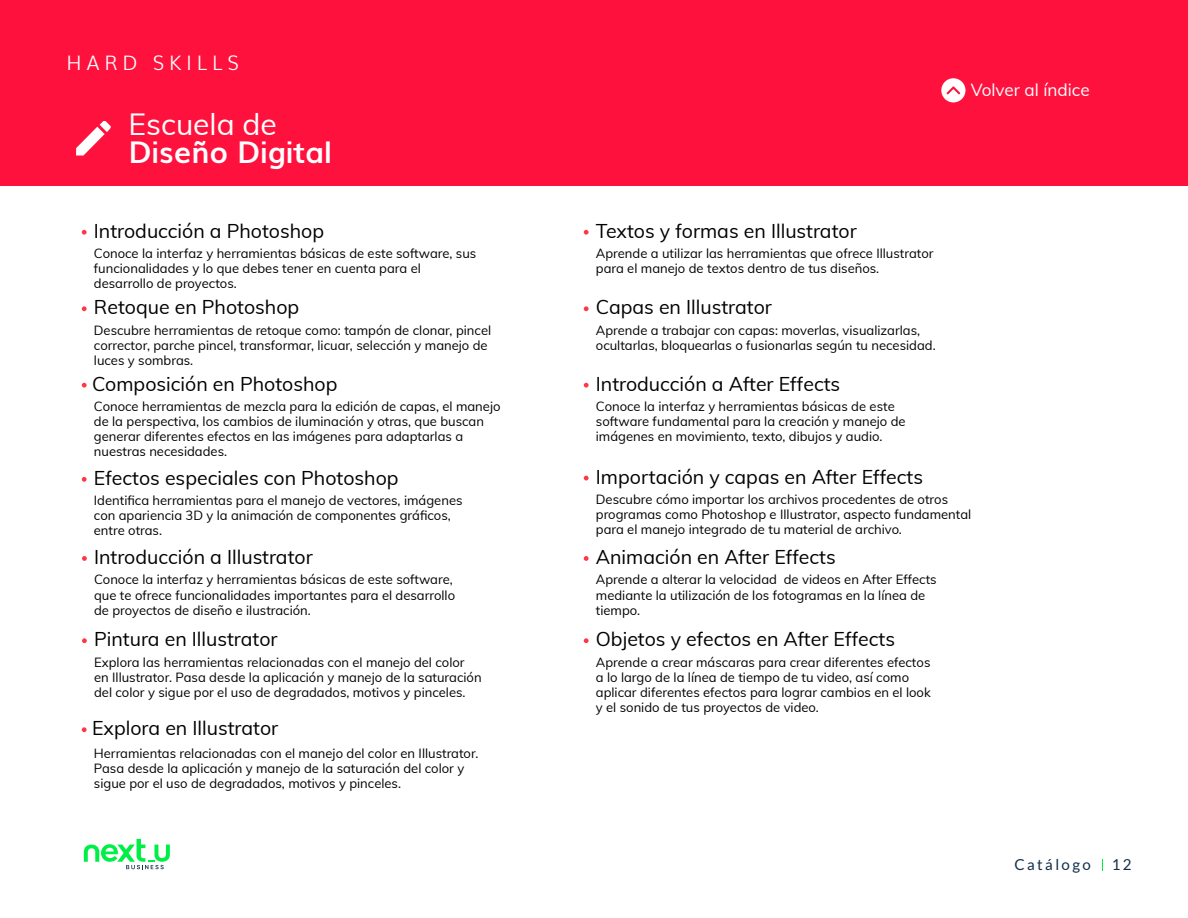
<style>
.page{position:relative;width:1188px;height:918px;background:#fff}
.page>*{position:absolute;margin:0;border:0;box-sizing:border-box;transform-origin:0 0}
.t1{font:700 30px "Muli";color:#fff}
.t2{font:30px "Muli";color:#fff}
.t3{font:300 19.95px "Muli";letter-spacing:.24em;color:#fff}
.t4{font:19.5px "Muli";color:#000}
.t5{font:17.1px "Muli";color:#fff}
.t6{font:15.15px "Lato";letter-spacing:.16em;color:#12304b}
.t7{font:13.05px/15px "Muli";color:#000}
</style>
<div class="page">
<div style="left:0;top:0;width:1188px;height:186px;background:#ff113d"></div>
<svg style="left:941px;top:78px;width:25px;height:24px"></svg>
<svg style="left:76px;top:121px;width:35px;height:35px"></svg>
<svg style="left:1102px;top:859px;width:1px;height:12px"></svg>
<svg style="left:82px;top:230px;width:5px;height:5px"></svg>
<svg style="left:82px;top:306px;width:5px;height:5px"></svg>
<svg style="left:82px;top:383px;width:5px;height:5px"></svg>
<svg style="left:82px;top:477px;width:5px;height:5px"></svg>
<svg style="left:82px;top:638px;width:5px;height:5px"></svg>
<svg style="left:82px;top:556px;width:5px;height:5px"></svg>
<svg style="left:82px;top:727px;width:5px;height:5px"></svg>
<svg style="left:584px;top:230px;width:5px;height:5px"></svg>
<svg style="left:584px;top:306px;width:5px;height:5px"></svg>
<svg style="left:584px;top:383px;width:5px;height:5px"></svg>
<svg style="left:584px;top:476px;width:5px;height:4px"></svg>
<svg style="left:584px;top:556px;width:5px;height:5px"></svg>
<svg style="left:584px;top:638px;width:5px;height:5px"></svg>
<svg style="left:84px;top:839px;width:86px;height:30px"></svg>
<h2 class="t3" style="left:66px;top:47px;width:174px">HARD SKILLS</h2>
<h1 class="t2" style="left:129px;top:102px;width:150px">Escuela de</h1>
<h1 class="t1" style="left:129px;top:128px;width:205px">Diseño Digital</h1>
<h3 class="t4" style="left:94px;top:217px;width:232px">Introducción a Photoshop</h3>
<p class="t7" style="left:94px;top:245px;width:384px">Conoce la interfaz y herramientas básicas de este software, sus funcionalidades y lo que debes tener en cuenta para el desarrollo de proyectos.</p>
<h3 class="t4" style="left:94px;top:293px;width:207px">Retoque en Photoshop</h3>
<p class="t7" style="left:94px;top:322px;width:399px">Descubre herramientas de retoque como: tampón de clonar, pincel corrector, parche pincel, transformar, licuar, selección y manejo de luces y sombras.</p>
<h3 class="t4" style="left:92px;top:370px;width:247px">Composición en Photoshop</h3>
<p class="t7" style="left:94px;top:398px;width:408px">Conoce herramientas de mezcla para la edición de capas, el manejo de la perspectiva, los cambios de iluminación y otras, que buscan generar diferentes efectos en las imágenes para adaptarlas a nuestras necesidades.</p>
<h3 class="t4" style="left:94px;top:464px;width:306px">Efectos especiales con Photoshop</h3>
<p class="t7" style="left:94px;top:493px;width:370px">Identifica herramientas para el manejo de vectores, imágenes con apariencia 3D y la animación de componentes gráficos, entre otras.</p>
<h3 class="t4" style="left:94px;top:543px;width:220px">Introducción a Illustrator</h3>
<p class="t7" style="left:94px;top:572px;width:363px">Conoce la interfaz y herramientas básicas de este software, que te ofrece funcionalidades importantes para el desarrollo de proyectos de diseño e ilustración.</p>
<h3 class="t4" style="left:94px;top:625px;width:185px">Pintura en Illustrator</h3>
<p class="t7" style="left:94px;top:654px;width:389px">Explora las herramientas relacionadas con el manejo del color en Illustrator. Pasa desde la aplicación y manejo de la saturación del color y sigue por el uso de degradados, motivos y pinceles.</p>
<h3 class="t4" style="left:92px;top:714px;width:188px">Explora en Illustrator</h3>
<p class="t7" style="left:94px;top:745px;width:386px">Herramientas relacionadas con el manejo del color en Illustrator.<br>Pasa desde la aplicación y manejo de la saturación del color y sigue por el uso de degradados, motivos y pinceles.</p>
<h3 class="t5" style="left:971px;top:77px;width:120px">Volver al índice</h3>
<h3 class="t4" style="left:596px;top:217px;width:262px">Textos y formas en Illustrator</h3>
<p class="t7" style="left:596px;top:245px;width:339px">Aprende a utilizar las herramientas que ofrece Illustrator para el manejo de textos dentro de tus diseños.</p>
<h3 class="t4" style="left:596px;top:293px;width:178px">Capas en Illustrator</h3>
<p class="t7" style="left:596px;top:322px;width:341px">Aprende a trabajar con capas: moverlas, visualizarlas, ocultarlas, bloquearlas o fusionarlas según tu necesidad.</p>
<h3 class="t4" style="left:596px;top:370px;width:246px">Introducción a After Effects</h3>
<p class="t7" style="left:596px;top:398px;width:311px">Conoce la interfaz y herramientas básicas de este software fundamental para la creación y manejo de imágenes en movimiento, texto, dibujos y audio.</p>
<h3 class="t4" style="left:596px;top:463px;width:329px">Importación y capas en After Effects</h3>
<p class="t7" style="left:596px;top:491px;width:377px">Descubre cómo importar los archivos procedentes de otros programas como Photoshop e Illustrator, aspecto fundamental para el manejo integrado de tu material de archivo.</p>
<h3 class="t4" style="left:596px;top:543px;width:241px">Animación en After Effects</h3>
<p class="t7" style="left:596px;top:572px;width:342px">Aprende a alterar la velocidad de videos en After Effects mediante la utilización de los fotogramas en la línea de tiempo.</p>
<h3 class="t4" style="left:596px;top:625px;width:301px">Objetos y efectos en After Effects</h3>
<p class="t7" style="left:596px;top:654px;width:336px">Aprende a crear máscaras para crear diferentes efectos a lo largo de la línea de tiempo de tu video, así como aplicar diferentes efectos para lograr cambios en el look y el sonido de tus proyectos de video.</p>
<p class="t6" style="left:1014px;top:856px;width:78px">Catálogo</p>
<p class="t6" style="left:1112px;top:856px;width:21px">12</p>
</div>
